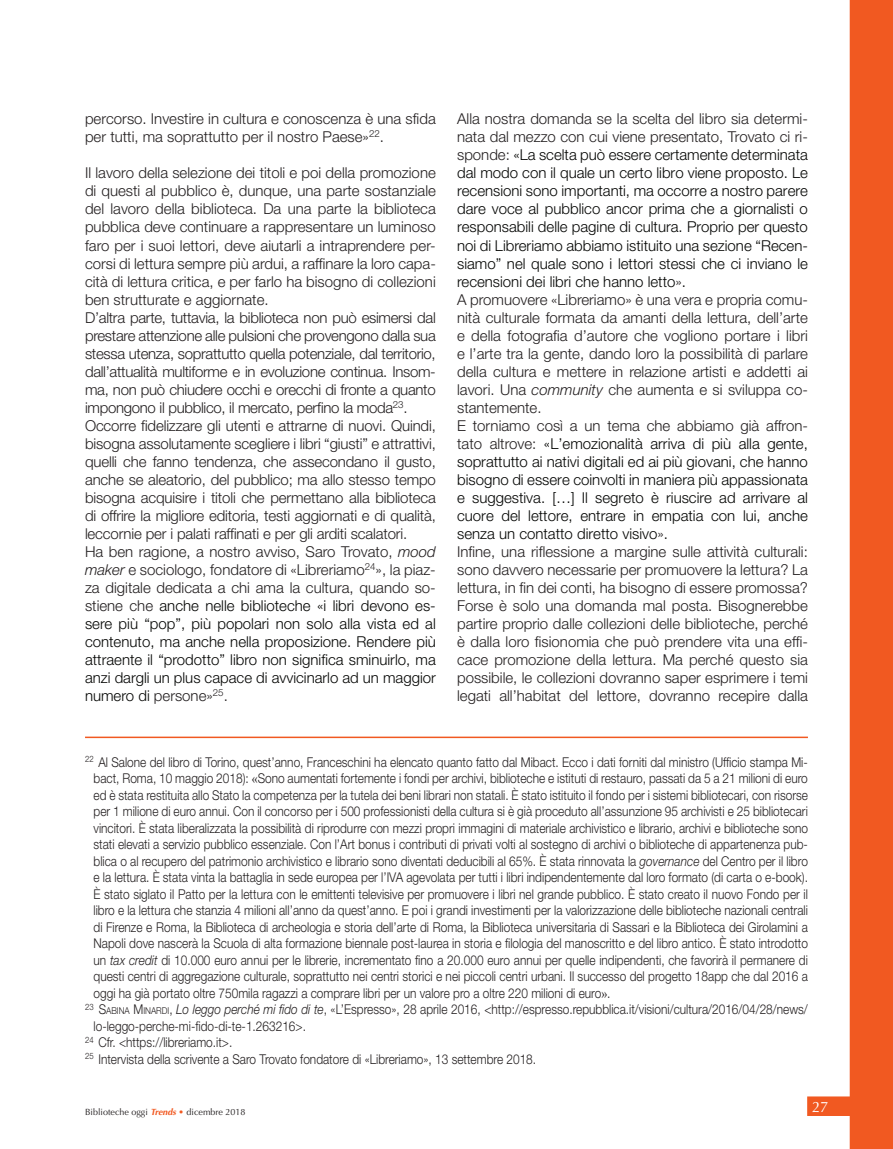
<style>
.page{position:relative;width:893px;height:1149px;background:#fff}
.page>*{position:absolute;margin:0;border:0;box-sizing:border-box;transform-origin:0 0}
.t1{font:300 15px/18px "Helvetica Neue LT Std";color:#231f20}
.t2{font:15px "Optima";color:#fff}
.t3{font:300 13.5px "Helvetica Neue LT Std";color:#231f20;scale:.88 1}
.t4{font:9px "Optima";color:#231f20}
.s1{font-style:italic}
.s2{color:#040503}
.s3{font-family:"Times New Roman";font-weight:400}
.s4{font-style:inherit}
.s5{font-size:9.45px}
.s6{font-weight:700;font-style:italic;color:#f15921}
.s7{color:#f15921}
</style>
<div class="page">
<svg style="left:807px;top:1096px;width:43px;height:19px"></svg>
<div style="left:850px;top:0;width:43px;height:1148px;background:#f15921"></div>
<hr style="left:85px;top:736px;width:723px;height:1px;background:#f15921">
<p class="t1" style="left:85px;top:110px;width:352px">percorso. Investire in cultura e conoscenza è una sfida per tutti, ma soprattutto per il nostro Paese»<sup>22</sup>.</p>
<p class="t1" style="left:85px;top:164px;width:352px">Il lavoro della selezione dei titoli e poi della promozione di questi al pubblico è, dunque, una parte sostanziale del lavoro della biblioteca. Da una parte la biblioteca pubblica deve continuare a rappresentare un luminoso faro per i suoi lettori, deve aiutarli a intraprendere per&shy;corsi di lettura sempre più ardui, a raffinare la loro capa&shy;cità di lettura critica, e per farlo ha bisogno di collezioni ben strutturate e aggiornate.<br>D’altra parte, tuttavia, la biblioteca non può esimersi dal prestare attenzione alle pulsioni che provengono dalla sua stessa utenza, soprattutto quella potenziale, dal territorio, dall’attualità multiforme e in evoluzione continua. Insom&shy;ma, non può chiudere occhi e orecchi di fronte a quanto impongono il pubblico, il mercato, perfino la moda<sup>23</sup>.<br>Occorre fidelizzare gli utenti e attrarne di nuovi. Quindi, bisogna assolutamente scegliere i libri “giusti” e attrattivi, quelli che fanno tendenza, che assecondano il gusto, anche se aleatorio, del pubblico; ma allo stesso tempo bisogna acquisire i titoli che permettano alla biblioteca di offrire la migliore editoria, testi aggiornati e di qualità, leccornie per i palati raffinati e per gli arditi scalatori.<br>Ha ben ragione, a nostro avviso, Saro Trovato, <span class="s1">mood maker</span> e sociologo, fondatore di «Libreriamo<sup>24</sup>», la piaz&shy;za digitale dedicata a chi ama la cultura, quando so&shy;stiene che <span class="s2">anche nelle biblioteche «i libri devono es&shy;sere più “pop”, più popolari non solo alla vista ed al contenuto, ma anche nella proposizione. Rendere più attraente il “prodotto” libro non significa sminuirlo, ma anzi dargli un plus capace di avvicinarlo ad un maggior numero di</span> persone»<sup>25</sup>.</p>
<p class="t1" style="left:457px;top:110px;width:352px">Alla nostra domanda se la scelta del libro sia determi&shy;nata dal mezzo con cui viene presentato, Trovato ci ri&shy;sponde: <span class="s2">«La scelta può essere certamente determinata dal modo con il quale un certo libro viene proposto. Le recensioni sono importanti, ma occorre a nostro parere dare voce al pubblico ancor prima che a giornalisti o responsabili delle pagine di cultura. Proprio per questo noi di Libreriamo abbiamo istituito una sezione “Recen&shy;siamo” nel quale sono i lettori stessi che ci inviano le recensioni dei libri che hanno letto</span>»<span class="s2">.<br></span>A promuovere «Libreriamo» è una vera e propria comu&shy;nità culturale formata da amanti della lettura, dell’arte e della fotografia d’autore che vogliono portare i libri e l’arte tra la gente, dando loro la possibilità di parlare della cultura e mettere in relazione artisti e addetti ai lavori. Una <span class="s1">community</span> che aumenta e si sviluppa co&shy;stantemente.<br>E torniamo così a un tema che abbiamo già affron&shy;tato altrove: <span class="s2">«L’emozionalità arriva di più alla gente, soprattutto ai nativi digitali ed ai più giovani, che hanno bisogno di essere coinvolti in maniera più appassionata e suggestiva. […] Il segreto è riuscire ad arrivare al cuore del lettore, entrare in empatia con lui, anche senza un contatto diretto visivo</span>»<span class="s2">.<br></span>Infine, una riflessione a margine sulle attività culturali: sono davvero necessarie per promuovere la lettura? La lettura, in fin dei conti, ha bisogno di essere promossa?<br>Forse è solo una domanda mal posta. Bisognerebbe partire proprio dalle collezioni delle biblioteche, perché è dalla loro fisionomia che può prendere vita una effi&shy;cace promozione della lettura. Ma perché questo sia possibile, le collezioni dovranno saper esprimere i temi legati all’habitat del lettore, dovranno recepire dalla</p>
<p class="t3" style="left:85px;top:753px;width:823px"><sup>22</sup> Al Salone del libro di Torino, quest’anno, Franceschini ha elencato quanto fatto dal Mibact. Ecco i dati forniti dal ministro (Ufficio stampa Mi-</p>
<p class="t3" style="left:94px;top:769px;width:813px">bact, Roma, 10 maggio 2018): <span class="s3">«</span>Sono aumentati fortemente i fondi per archivi, biblioteche e istituti di restauro, passati da 5 a 21 milioni di euro</p>
<p class="t3" style="left:94px;top:786px;width:813px">ed è stata restituita allo Stato la competenza per la tutela dei beni librari non statali. È stato istituito il fondo per i sistemi bibliotecari, con risorse</p>
<p class="t3" style="left:94px;top:802px;width:813px">per 1 milione di euro annui. Con il concorso per i 500 professionisti della cultura si è già proceduto all’assunzione 95 archivisti e 25 bibliotecari</p>
<p class="t3" style="left:94px;top:819px;width:813px">vincitori. È stata liberalizzata la possibilità di riprodurre con mezzi propri immagini di materiale archivistico e librario, archivi e biblioteche sono</p>
<p class="t3" style="left:94px;top:835px;width:813px">stati elevati a servizio pubblico essenziale. Con l’Art bonus i contributi di privati volti al sostegno di archivi o biblioteche di appartenenza pub-</p>
<p class="t3" style="left:94px;top:852px;width:813px">blica o al recupero del patrimonio archivistico e librario sono diventati deducibili al 65%. È stata rinnovata la <span class="s1">governance</span> del Centro per il libro</p>
<p class="t3" style="left:94px;top:868px;width:813px">e la lettura. È stata vinta la battaglia in sede europea per l’IVA agevolata per tutti i libri indipendentemente dal loro formato (di carta o e-book).</p>
<p class="t3" style="left:94px;top:885px;width:813px">È stato siglato il Patto per la lettura con le emittenti televisive per promuovere i libri nel grande pubblico. È stato creato il nuovo Fondo per il</p>
<p class="t3" style="left:94px;top:901px;width:813px">libro e la lettura che stanzia 4 milioni all’anno da quest’anno. E poi i grandi investimenti per la valorizzazione delle biblioteche nazionali centrali</p>
<p class="t3" style="left:94px;top:918px;width:813px">di Firenze e Roma, la Biblioteca di archeologia e storia dell’arte di Roma, la Biblioteca universitaria di Sassari e la Biblioteca dei Girolamini a</p>
<p class="t3" style="left:94px;top:934px;width:813px">Napoli dove nascerà la Scuola di alta formazione biennale post-laurea in storia e filologia del manoscritto e del libro antico. È stato introdotto</p>
<p class="t3" style="left:94px;top:951px;width:813px">un <span class="s1">tax credit</span> di 10.000 euro annui per le librerie, incrementato fino a 20.000 euro annui per quelle indipendenti, che favorirà il permanere di</p>
<p class="t3" style="left:94px;top:967px;width:813px">questi centri di aggregazione culturale, soprattutto nei centri storici e nei piccoli centri urbani. Il successo del progetto 18app che dal 2016 a</p>
<p class="t3" style="left:94px;top:984px;width:589px">oggi ha già portato oltre 750mila ragazzi a comprare libri per un valore pro a oltre 220 milioni di euro<span class="s3">»</span>.</p>
<p class="t3" style="left:85px;top:1000px;width:823px"><sup>23</sup> <span class="s4">S</span><span class="s5">ABINA</span> <span class="s4">M</span><span class="s5">INARDI</span>, <span class="s1">Lo leggo perché mi fido di te</span>, «L’Espresso», 28 aprile 2016, &lt;http://espresso.repubblica.it/visioni/cultura/2016/04/28/news/</p>
<p class="t3" style="left:94px;top:1017px;width:243px">lo-leggo-perche-mi-fido-di-te-1.263216&gt;.</p>
<p class="t3" style="left:85px;top:1033px;width:169px"><sup>24</sup> Cfr. &lt;https://libreriamo.it&gt;.</p>
<p class="t3" style="left:85px;top:1050px;width:514px"><sup>25</sup> Intervista della scrivente a Saro Trovato fondatore di «Libreriamo», 13 settembre 2018.</p>
<p class="t4" style="left:85px;top:1106px;width:162px">Biblioteche oggi <span class="s6">Trends</span> <span class="s7">•</span> dicembre 2018</p>
<p class="t2" style="left:812px;top:1097px;width:18px">27</p>
</div>
